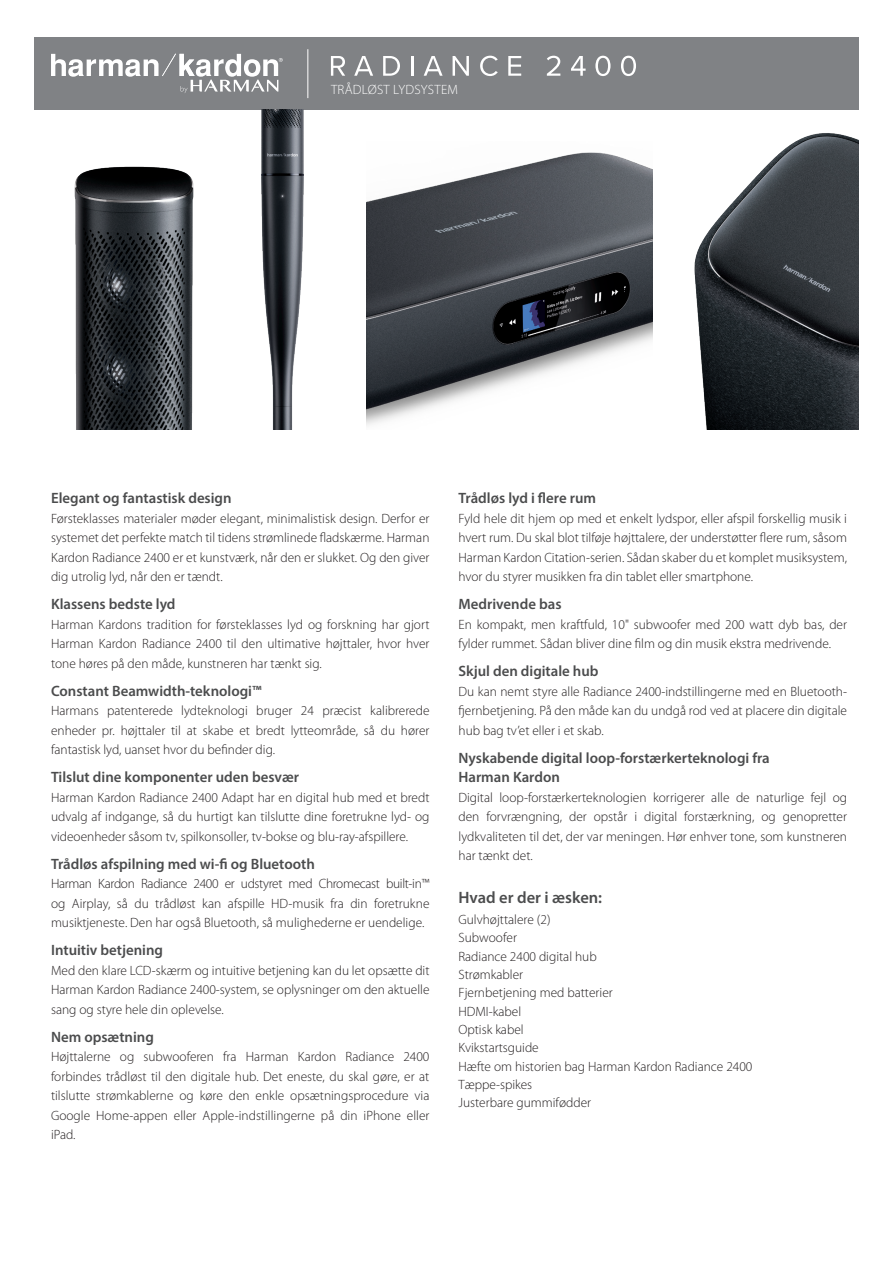
<style>
.page{position:relative;width:893px;height:1263px;background:#fff}
.page>*{position:absolute;margin:0;border:0;box-sizing:border-box;transform-origin:0 0}
.t1{font:600 16.5px "Myriad Pro";color:#4b4c4d}
.t2{font:600 15px/19.5px "Myriad Pro";color:#4b4c4d}
.t3{font:300 13.5px/19.5px "Myriad Pro";color:#231f20;text-align:justify}
.t4{font:300 13.5px "Myriad Pro";letter-spacing:.02em;color:#fff}
</style>
<div class="page">
<div style="left:34px;top:37px;width:825px;height:72px;background:#808285"></div>
<hr style="left:307px;top:49px;width:1px;height:49px;background:#fff">
<svg style="left:51px;top:54px;width:232px;height:39px"></svg>
<svg style="left:331px;top:56px;width:14px;height:20px"></svg>
<svg style="left:354px;top:56px;width:19px;height:20px"></svg>
<svg style="left:383px;top:56px;width:17px;height:20px"></svg>
<hr style="left:411px;top:56px;width:3px;height:20px;background:#fff">
<svg style="left:424px;top:56px;width:19px;height:20px"></svg>
<svg style="left:453px;top:56px;width:16px;height:20px"></svg>
<svg style="left:480px;top:56px;width:18px;height:20px"></svg>
<svg style="left:508px;top:56px;width:13px;height:20px"></svg>
<svg style="left:547px;top:56px;width:13px;height:20px"></svg>
<svg style="left:571px;top:56px;width:15px;height:20px"></svg>
<svg style="left:595px;top:56px;width:15px;height:20px"></svg>
<svg style="left:621px;top:56px;width:15px;height:20px"></svg>
<img style="left:385px;top:152px;width:260px;height:269px">
<img style="left:74px;top:166px;width:107px;height:263px">
<img style="left:181px;top:109px;width:204px;height:320px">
<img style="left:645px;top:133px;width:213px;height:296px">
<p class="t4" style="left:331px;top:82px;width:129px">TRÅDLØST LYDSYSTEM</p>
<p class="t2" style="left:51px;top:488px;width:182px">Elegant og fantastisk design</p>
<p class="t3" style="left:51px;top:509px;width:380px">Førsteklasses materialer møder elegant, minimalistisk design. Derfor er systemet det perfekte match til tidens strømlinede fladskærme. Harman Kardon Radiance 2400 er et kunstværk, når den er slukket. Og den giver dig utrolig lyd, når den er tændt.</p>
<p class="t2" style="left:51px;top:594px;width:126px">Klassens bedste lyd</p>
<p class="t3" style="left:51px;top:615px;width:380px">Harman Kardons tradition for førsteklasses lyd og forskning har gjort Harman Kardon Radiance 2400 til den ultimative højttaler, hvor hver tone høres på den måde, kunstneren har tænkt sig.</p>
<p class="t2" style="left:51px;top:680px;width:212px">Constant Beamwidth-teknologi™</p>
<p class="t3" style="left:51px;top:701px;width:380px">Harmans patenterede lydteknologi bruger 24 præcist kalibrerede enheder pr. højttaler til at skabe et bredt lytteområde, så du hører fantastisk lyd, uanset hvor du befinder dig.</p>
<p class="t2" style="left:51px;top:767px;width:250px">Tilslut dine komponenter uden besvær</p>
<p class="t3" style="left:51px;top:788px;width:380px">Harman Kardon Radiance 2400 Adapt har en digital hub med et bredt udvalg af indgange, så du hurtigt kan tilslutte dine foretrukne lyd- og videoenheder såsom tv, spilkonsoller, tv-bokse og blu-ray-afspillere.</p>
<p class="t2" style="left:51px;top:853px;width:265px">Trådløs afspilning med wi-fi og Bluetooth</p>
<p class="t3" style="left:51px;top:874px;width:380px">Harman Kardon Radiance 2400 er udstyret med Chromecast built-in™ og Airplay, så du trådløst kan afspille HD-musik fra din foretrukne musiktjeneste. Den har også Bluetooth, så mulighederne er uendelige.</p>
<p class="t2" style="left:51px;top:940px;width:114px">Intuitiv betjening</p>
<p class="t3" style="left:51px;top:961px;width:380px">Med den klare LCD-skærm og intuitive betjening kan du let opsætte dit Harman Kardon Radiance 2400-system, se oplysninger om den aktuelle sang og styre hele din oplevelse.</p>
<p class="t2" style="left:51px;top:1026px;width:104px">Nem opsætning</p>
<p class="t3" style="left:51px;top:1047px;width:380px">Højttalerne og subwooferen fra Harman Kardon Radiance 2400 forbindes trådløst til den digitale hub. Det eneste, du skal gøre, er at tilslutte strømkablerne og køre den enkle opsætningsprocedure via Google Home-appen eller Apple-indstillingerne på din iPhone eller iPad.</p>
<p class="t2" style="left:458px;top:488px;width:139px">Trådløs lyd i flere rum</p>
<p class="t3" style="left:458px;top:509px;width:390px">Fyld hele dit hjem op med et enkelt lydspor, eller afspil forskellig musik i hvert rum. Du skal blot tilføje højttalere, der understøtter flere rum, såsom Harman Kardon Citation-serien. Sådan skaber du et komplet musiksystem, hvor du styrer musikken fra din tablet eller smartphone.</p>
<p class="t2" style="left:458px;top:594px;width:105px">Medrivende bas</p>
<p class="t3" style="left:458px;top:615px;width:390px">En kompakt, men kraftfuld, 10" subwoofer med 200 watt dyb bas, der fylder rummet. Sådan bliver dine film og din musik ekstra medrivende.</p>
<p class="t2" style="left:458px;top:661px;width:142px">Skjul den digitale hub</p>
<p class="t3" style="left:458px;top:682px;width:390px">Du kan nemt styre alle Radiance 2400-indstillingerne med en Bluetooth&shy;fjernbetjening. På den måde kan du undgå rod ved at placere din digitale hub bag tv’et eller i et skab.</p>
<p class="t2" style="left:458px;top:747px;width:313px">Nyskabende digital loop-forstærkerteknologi fra<br>Harman Kardon</p>
<p class="t3" style="left:458px;top:788px;width:390px">Digital loop-forstærkerteknologien korrigerer alle de naturlige fejl og den forvrængning, der opstår i digital forstærkning, og genopretter lydkvaliteten til det, der var meningen. Hør enhver tone, som kunstneren har tænkt det.</p>
<p class="t1" style="left:458px;top:887px;width:145px">Hvad er der i æsken:</p>
<p class="t3" style="left:458px;top:910px;width:94px">Gulvhøjttalere (2)</p>
<p class="t3" style="left:458px;top:928px;width:60px">Subwoofer</p>
<p class="t3" style="left:458px;top:946px;width:140px">Radiance 2400 digital hub</p>
<p class="t3" style="left:458px;top:965px;width:66px">Strømkabler</p>
<p class="t3" style="left:458px;top:983px;width:156px">Fjernbetjening med batterier</p>
<p class="t3" style="left:458px;top:1001px;width:64px">HDMI-kabel</p>
<p class="t3" style="left:458px;top:1020px;width:67px">Optisk kabel</p>
<p class="t3" style="left:458px;top:1038px;width:82px">Kvikstartsguide</p>
<p class="t3" style="left:458px;top:1056px;width:295px">Hæfte om historien bag Harman Kardon Radiance 2400</p>
<p class="t3" style="left:458px;top:1075px;width:75px">Tæppe-spikes</p>
<p class="t3" style="left:458px;top:1093px;width:134px">Justerbare gummifødder</p>
</div>
